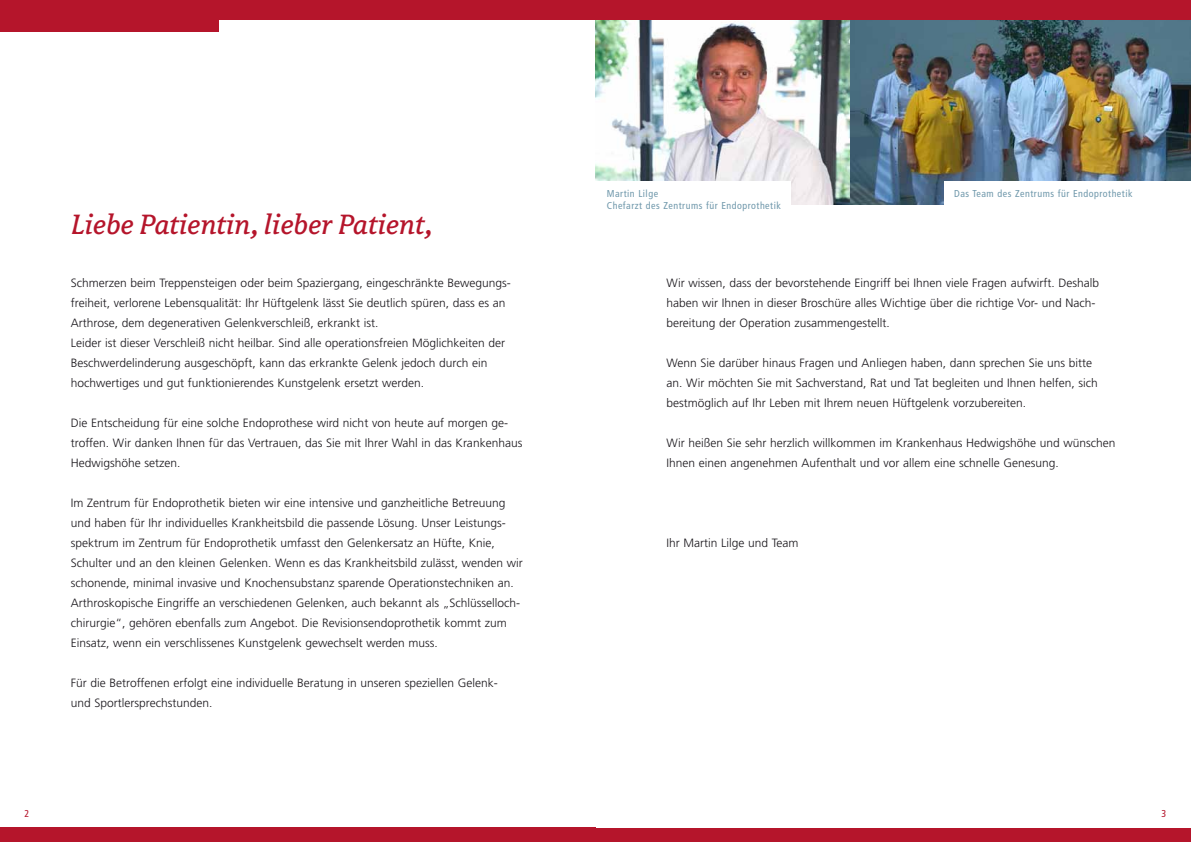
<style>
.page{position:relative;width:1191px;height:842px;background:#fff}
.page>*{position:absolute;margin:0;border:0;box-sizing:border-box;transform-origin:0 0}
.t1{font:italic 31.1px "Avance";letter-spacing:-.01em;color:#b5152b}
.t2{font:300 12px/20px "Frutiger LT Std";color:#1a171c}
.t3{font:condensed 10px/12px "Frutiger LT Std";letter-spacing:.05em;color:#7199ac}
.t4{font:condensed 10px "Frutiger LT Std";color:#b5152b}
</style>
<div class="page">
<div style="left:0;top:828px;width:595px;height:14px;background:#b5152b"></div>
<div style="left:0;top:0;width:595px;height:20px;background:#b5152b"></div>
<div style="left:0;top:0;width:218px;height:31px;background:#b5152b"></div>
<div style="left:595px;top:828px;width:596px;height:14px;background:#b5152b"></div>
<img style="left:595px;top:20px;width:596px;height:184px">
<div style="left:595px;top:181px;width:196px;height:57px;background:#fff"></div>
<div style="left:944px;top:181px;width:247px;height:29px;background:#fff"></div>
<div style="left:595px;top:0;width:596px;height:20px;background:#b5152b"></div>
<h1 class="t1" style="left:71px;top:208px;width:363px">Liebe Patientin, lieber Patient,</h1>
<p class="t2" style="left:71px;top:273px;width:441px">Schmerzen beim Treppensteigen oder beim Spaziergang, eingeschränkte Bewegungs&shy;freiheit, verlorene Lebensqualität: Ihr Hüftgelenk lässt Sie deutlich spüren, dass es an Arthrose, dem degenerativen Gelenkverschleiß, erkrankt ist.<br>Leider ist dieser Verschleiß nicht heilbar. Sind alle operationsfreien Möglichkeiten der Beschwerdelinderung ausgeschöpft, kann das erkrankte Gelenk jedoch durch ein hochwertiges und gut funktionierendes Kunstgelenk ersetzt werden.</p>
<p class="t2" style="left:71px;top:413px;width:453px">Die Entscheidung für eine solche Endoprothese wird nicht von heute auf morgen ge&shy;troffen. Wir danken Ihnen für das Vertrauen, das Sie mit Ihrer Wahl in das Krankenhaus<br>Hedwigshöhe setzen.</p>
<p class="t2" style="left:71px;top:493px;width:453px">Im Zentrum für Endoprothetik bieten wir eine intensive und ganzheitliche Betreuung und haben für Ihr individuelles Krankheitsbild die passende Lösung. Unser Leistungs&shy;spektrum im Zentrum für Endoprothetik umfasst den Gelenkersatz an Hüfte, Knie, Schulter und an den kleinen Gelenken. Wenn es das Krankheitsbild zulässt, wenden wir schonende, minimal invasive und Knochensubstanz sparende Operationstechniken an.<br>Arthroskopische Eingriffe an verschiedenen Gelenken, auch bekannt als „Schlüsselloch&shy;chirurgie“, gehören ebenfalls zum Angebot. Die Revisionsendoprothetik kommt zum Einsatz, wenn ein verschlissenes Kunstgelenk gewechselt werden muss.</p>
<p class="t2" style="left:71px;top:673px;width:428px">Für die Betroffenen erfolgt eine individuelle Beratung in unseren speziellen Gelenk&shy;und Sportlersprechstunden.</p>
<p class="t3" style="left:607px;top:188px;width:175px">Martin Lilge<br>Chefarzt des Zentrums für Endoprothetik</p>
<p class="t3" style="left:954px;top:188px;width:180px">Das Team des Zentrums für Endoprothetik</p>
<p class="t2" style="left:666px;top:273px;width:434px">Wir wissen, dass der bevorstehende Eingriff bei Ihnen viele Fragen aufwirft. Deshalb haben wir Ihnen in dieser Broschüre alles Wichtige über die richtige Vor- und Nach&shy;bereitung der Operation zusammengestellt.</p>
<p class="t2" style="left:666px;top:353px;width:433px">Wenn Sie darüber hinaus Fragen und Anliegen haben, dann sprechen Sie uns bitte an. Wir möchten Sie mit Sachverstand, Rat und Tat begleiten und Ihnen helfen, sich bestmöglich auf Ihr Leben mit Ihrem neuen Hüftgelenk vorzubereiten.</p>
<p class="t2" style="left:666px;top:433px;width:451px">Wir heißen Sie sehr herzlich willkommen im Krankenhaus Hedwigshöhe und wünschen<br>Ihnen einen angenehmen Aufenthalt und vor allem eine schnelle Genesung.</p>
<p class="t2" style="left:666px;top:533px;width:134px">Ihr Martin Lilge und Team</p>
<p class="t4" style="left:25px;top:808px;width:6px">2</p>
<p class="t4" style="left:1161px;top:808px;width:6px">3</p>
</div>
